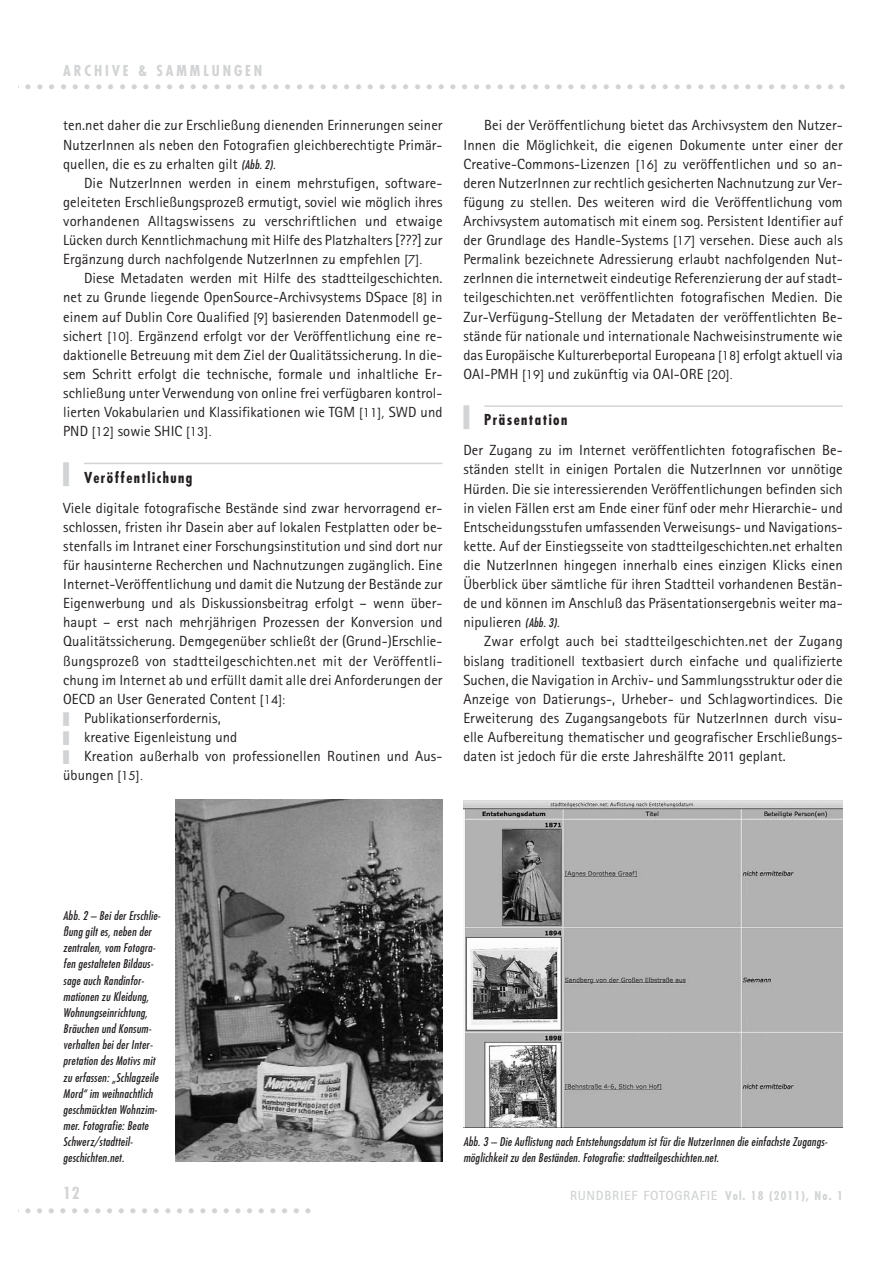
<style>
.page{position:relative;width:893px;height:1263px;background:#fff}
.page>*{position:absolute;margin:0;border:0;box-sizing:border-box;transform-origin:0 0}
.t1{font:700 condensed 26.4px "Futura";color:#d1d3d4}
.t2{font:700 condensed 16.2px "Futura";color:#d1d3d4}
.t3{font:14.7px/19px "Rotis Sans Serif";letter-spacing:.005em;color:#231f20;text-align:justify}
.t4{font:700 condensed 14.7px "Futura";letter-spacing:.1em;color:#231f20}
.t5{font:700 condensed 14.7px "Futura";letter-spacing:.195em;color:#d1d3d4}
.t6{font:700 13.2px "Rotis Sans Serif";letter-spacing:.055em;color:#d1d3d4}
.t7{font:italic condensed 11.7px/16.2px "Futura";letter-spacing:.02em;color:#231f20}
.s1{font-family:"Futura";font-style:italic;font-stretch:condensed;font-size:11.7px}
.s2{font-family:"Futura";font-size:11.7px}
.s3{color:#d1d3d4}
.s4{font-family:"Futura";font-stretch:condensed;font-size:11.7px}
</style>
<div class="page">
<hr style="left:84px;top:463px;width:358px;height:1px;background:#d1d3d4">
<hr style="left:484px;top:405px;width:358px;height:2px;background:#d1d3d4">
<img style="left:176px;top:799px;width:266px;height:363px">
<img style="left:463px;top:801px;width:379px;height:326px">
<p class="t5" style="left:63px;top:64px;width:200px">ARCHIVE &amp; SAMMLUNGEN</p>
<h1 class="t1" style="left:13px;top:67px;width:834px">.......................................................................</h1>
<p class="t3" style="left:63px;top:117px;width:381px">ten.net daher die zur Erschließung dienenden Erinnerungen seiner NutzerInnen als neben den Fotografien gleichberechtigte Primär&shy;quellen, die es zu erhalten gilt <span class="s1">(Abb. 2).</span></p>
<p class="t3" style="left:63px;top:175px;width:381px;text-indent:21px">Die NutzerInnen werden in einem mehrstufigen, software&shy;geleiteten Erschließungsprozeß ermutigt, soviel wie möglich ihres vorhandenen Alltagswissens zu verschriftlichen und etwaige Lücken durch Kenntlichmachung mit Hilfe des Platzhalters [???] zur Ergänzung durch nachfolgende NutzerInnen zu empfehlen <span class="s2">[7].</span></p>
<p class="t3" style="left:63px;top:270px;width:381px;text-indent:21px">Diese Metadaten werden mit Hilfe des stadtteilgeschichten. net zu Grunde liegende OpenSource-Archivsystems DSpace <span class="s2">[8]</span> in einem auf Dublin Core Qualified <span class="s2">[9]</span> basierenden Datenmodell ge&shy;sichert <span class="s2">[10].</span> Ergänzend erfolgt vor der Veröffentlichung eine re&shy;daktionelle Betreuung mit dem Ziel der Qualitätssicherung. In die&shy;sem Schritt erfolgt die technische, formale und inhaltliche Er&shy;schließung unter Verwendung von online frei verfügbaren kontrol&shy;lierten Vokabularien und Klassifikationen wie TGM <span class="s2">[11],</span> SWD und PND <span class="s2">[12]</span> sowie SHIC <span class="s2">[13].</span></p>
<p class="t4" style="left:63px;top:471px;width:130px"><span class="s3">❚</span> Veröffentlichung</p>
<p class="t3" style="left:63px;top:500px;width:381px;text-align:left">Viele digitale fotografische Bestände sind zwar hervorragend er&shy;schlossen, fristen ihr Dasein aber auf lokalen Festplatten oder be&shy;stenfalls im Intranet einer Forschungsinstitution und sind dort nur für hausinterne Recherchen und Nachnutzungen zugänglich. Eine Internet-Veröffentlichung und damit die Nutzung der Bestände zur Eigenwerbung und als Diskussionsbeitrag erfolgt – wenn über&shy;haupt – erst nach mehrjährigen Prozessen der Konversion und Qualitätssicherung. Demgegenüber schließt der (Grund-)Erschlie&shy;ßungsprozeß von stadtteilgeschichten.net mit der Veröffentli&shy;chung im Internet ab und erfüllt damit alle drei Anforderungen der OECD an User Generated Content <span class="s2">[14]:<br></span><span class="s3">❚</span> Publikationserfordernis,<br><span class="s3">❚</span> kreative Eigenleistung und<br><span class="s3">❚</span> Kreation außerhalb von professionellen Routinen und Aus&shy;übungen <span class="s2">[15].</span></p>
<p class="t3" style="left:463px;top:117px;width:381px;text-indent:21px">Bei der Veröffentlichung bietet das Archivsystem den Nutzer-Innen die Möglichkeit, die eigenen Dokumente unter einer der Creative-Commons-Lizenzen <span class="s2">[16]</span> zu veröffentlichen und so an&shy;deren NutzerInnen zur rechtlich gesicherten Nachnutzung zur Ver&shy;fügung zu stellen. Des weiteren wird die Veröffentlichung vom Archivsystem automatisch mit einem sog. Persistent Identifier auf der Grundlage des Handle-Systems <span class="s2">[17]</span> versehen. Diese auch als Permalink bezeichnete Adressierung erlaubt nachfolgenden Nut&shy;zerInnen die internetweit eindeutige Referenzierung der auf stadt&shy;teilgeschichten.net veröffentlichten fotografischen Medien. Die Zur-Verfügung-Stellung der Metadaten der veröffentlichten Be&shy;stände für nationale und internationale Nachweisinstrumente wie das Europäische Kulturerbeportal Europeana <span class="s2">[18]</span> erfolgt aktuell via OAI-PMH <span class="s2">[19]</span> und zukünftig via OAI-ORE <span class="s2">[20].</span></p>
<p class="t4" style="left:463px;top:413px;width:105px"><span class="s3">❚</span> Präsentation</p>
<p class="t3" style="left:463px;top:442px;width:381px">Der Zugang zu im Internet veröffentlichten fotografischen Be&shy;ständen stellt in einigen Portalen die NutzerInnen vor unnötige Hürden. Die sie interessierenden Veröffentlichungen befinden sich in vielen Fällen erst am Ende einer fünf oder mehr Hierarchie- und Entscheidungsstufen umfassenden Verweisungs- und Navigations&shy;kette. Auf der Einstiegsseite von stadtteilgeschichten.net erhalten die NutzerInnen hingegen innerhalb eines einzigen Klicks einen Überblick über sämtliche für ihren Stadtteil vorhandenen Bestän&shy;de und können im Anschluß das Präsentationsergebnis weiter ma&shy;nipulieren <span class="s1">(Abb. 3).</span></p>
<p class="t3" style="left:463px;top:633px;width:381px;text-indent:21px">Zwar erfolgt auch bei stadtteilgeschichten.net der Zugang bislang traditionell textbasiert durch einfache und qualifizierte Suchen, die Navigation in Archiv- und Sammlungsstruktur oder die Anzeige von Datierungs-, Urheber- und Schlagwortindices. Die Erweiterung des Zugangsangebots für NutzerInnen durch visu&shy;elle Aufbereitung thematischer und geografischer Erschließungs&shy;daten ist jedoch für die erste Jahreshälfte 2011 geplant.</p>
<p class="t7" style="left:63px;top:908px;width:101px">Abb. 2 – Bei der Erschlie&shy;ßung gilt es, neben der zentralen, vom Fotogra&shy;fen gestalteten Bildaus&shy;sage auch Randinfor&shy;mationen zu Kleidung,<br>Wohnungseinrichtung,<br>Bräuchen und Konsum&shy;verhalten bei der Inter&shy;pretation des Motivs mit zu erfassen: „Schlagzeile<br>Mord“ im weihnachtlich geschmückten Wohnzim&shy;mer. Fotografie: Beate<br>Schwerz/stadtteil&shy;geschichten.net.</p>
<p class="t2" style="left:63px;top:1185px;width:18px">12</p>
<h1 class="t1" style="left:13px;top:1192px;width:300px">..........................</h1>
<p class="t7" style="left:463px;top:1135px;width:367px">Abb. 3 – Die Auflistung nach Entstehungsdatum ist für die NutzerInnen die einfachste Zugangs&shy;möglichkeit zu den Beständen. Fotografie: stadtteilgeschichten.net.</p>
<p class="t6" style="left:570px;top:1191px;width:274px">RUNDBRIEF FOTOGRAFIE <span class="s4">Vol. 18 (2011), No. 1</span></p>
</div>
